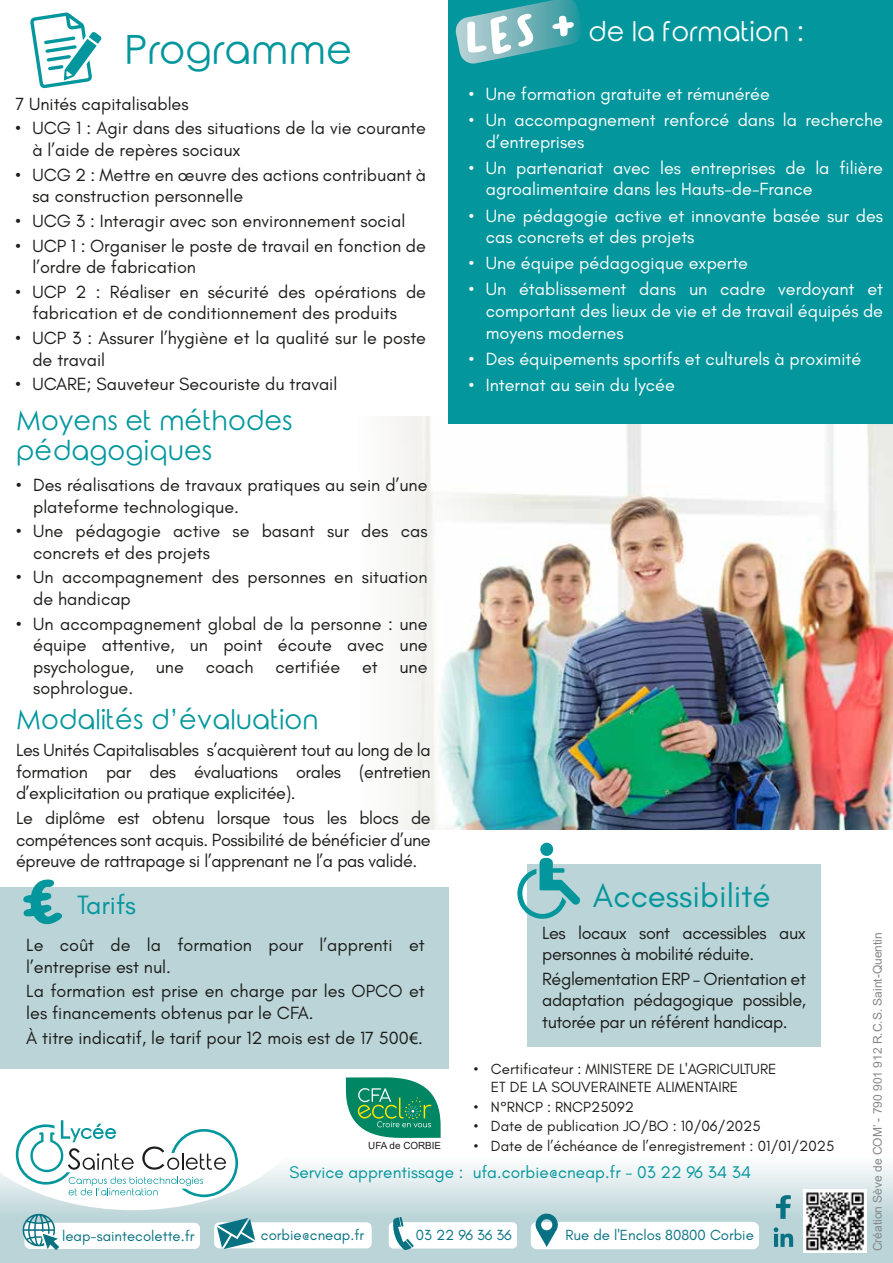
<style>
.page{position:relative;width:893px;height:1263px;background:#fff}
.page>*{position:absolute;margin:0;border:0;box-sizing:border-box;transform-origin:0 0}
.t1{font:48.45px "Bakso Sapi";color:#fff}
.t2{font:39.75px "Rounded Elegance";color:#03979d}
.t3{font:33.15px "Glacial Indifference";color:#03979d}
.t4{font:27px/30px "Rounded Elegance";color:#03979d}
.t5{font:27px "Rounded Elegance";color:#fff}
.t6{font:27px "Glacial Indifference";color:#03979d}
.t7{font:18px/21.6px "Glacial Indifference";color:#1d1d1b}
.t8{font:18px/21.6px "Glacial Indifference";color:#fff}
.t9{font:18px/21.6px "Glacial Indifference";letter-spacing:-.025em;color:#1d1d1b}
.t10{font:17.25px "Glacial Indifference";color:#03979d}
.t11{font:15px/18px "Glacial Indifference";color:#1d1d1b}
.t12{font:15px "Glacial Indifference";color:#087282}
.t13{font:12px "Arial";color:#878787}
.t14{font:9.9px "Arial";color:#1d1d1b}
.s1{font-family:"Myriad Pro"}
</style>
<div class="page">
<img style="left:395px;top:416px;width:498px;height:413px">
<svg style="left:0;top:1166px;width:893px;height:97px;background:#ccdfe1"></svg>
<div style="left:527px;top:864px;width:294px;height:183px;background:#bad4d7"></div>
<svg style="left:776px;top:1195px;width:15px;height:24px"></svg>
<svg style="left:774px;top:1227px;width:19px;height:20px"></svg>
<img style="left:804px;top:1190px;width:62px;height:63px">
<div style="left:531px;top:1222px;width:228px;height:27px;background:#fff;border-radius:6px"></div>
<svg style="left:535px;top:1213px;width:23px;height:34px"></svg>
<div style="left:389px;top:1222px;width:128px;height:26px;background:#fff;border-radius:5px"></div>
<svg style="left:392px;top:1217px;width:22px;height:33px"></svg>
<div style="left:214px;top:1222px;width:158px;height:26px;background:#fff;border-radius:5px"></div>
<svg style="left:217px;top:1218px;width:38px;height:31px"></svg>
<div style="left:448px;top:0;width:445px;height:423px;background:#03979d"></div>
<svg style="left:0;top:1151px;width:305px;height:59px"></svg>
<svg style="left:16px;top:1120px;width:222px;height:77px"></svg>
<div style="left:24px;top:1223px;width:176px;height:26px;background:#fff;border-radius:5px"></div>
<svg style="left:22px;top:1213px;width:37px;height:37px"></svg>
<div style="left:0;top:887px;width:449px;height:182px;background:#bad4d7"></div>
<svg style="left:455px;top:0;width:126px;height:64px"></svg>
<svg style="left:517px;top:858px;width:63px;height:61px"></svg>
<div style="left:540px;top:843px;width:13px;height:13px;background:#03979d;border-radius:50%"></div>
<svg style="left:30px;top:12px;width:72px;height:76px"></svg>
<svg style="left:346px;top:1077px;width:95px;height:61px;background:#3ca17c"></svg>
<h2 class="t2" style="left:124px;top:27px;width:229px">Programme</h2>
<p class="t7" style="left:15px;top:93px;width:175px">7 Unités capitalisables</p>
<p class="t7" style="left:32px;top:118px;width:395px;text-indent:-17px">• UCG 1 : Agir dans des situations de la vie courante à l’aide de repères sociaux</p>
<p class="t7" style="left:32px;top:164px;width:395px;text-indent:-17px">• UCG 2 : Mettre en œuvre des actions contribuant à sa construction personnelle</p>
<p class="t7" style="left:15px;top:210px;width:391px">• UCG 3 : Interagir avec son environnement social</p>
<p class="t7" style="left:32px;top:235px;width:395px;text-indent:-17px">• UCP 1 : Organiser le poste de travail en fonction de l’ordre de fabrication</p>
<p class="t7" style="left:32px;top:281px;width:395px;text-indent:-17px">• UCP 2 : Réaliser en sécurité des opérations de fabrication et de conditionnement des produits</p>
<p class="t7" style="left:32px;top:327px;width:395px;text-indent:-17px">• UCP 3 : Assurer l’hygiène et la qualité sur le poste de travail</p>
<p class="t7" style="left:15px;top:374px;width:323px">• UCARE; Sauveteur Secouriste du travail</p>
<h3 class="t4" style="left:16px;top:409px;width:278px">Moyens et méthodes pédagogiques</h3>
<p class="t7" style="left:33px;top:474px;width:396px;text-indent:-17px">• Des réalisations de travaux pratiques au sein d’une plateforme technologique.</p>
<p class="t7" style="left:33px;top:520px;width:396px;text-indent:-17px">• Une pédagogie active se basant sur des cas concrets et des projets</p>
<p class="t7" style="left:33px;top:567px;width:396px;text-indent:-17px">• Un accompagnement des personnes en situation de handicap</p>
<p class="t7" style="left:33px;top:613px;width:396px;text-align:justify;text-indent:-17px">• Un accompagnement global de la personne : une équipe attentive, un point écoute avec une psychologue, une coach certifiée et une sophrologue.</p>
<h3 class="t4" style="left:16px;top:708px;width:304px">Modalités d’évaluation</h3>
<p class="t7" style="left:16px;top:740px;width:416px;text-align:justify">Les Unités Capitalisables s’acquièrent tout au long de la formation par des évaluations orales (entretien d’explicitation ou pratique explicitée).</p>
<p class="t7" style="left:16px;top:807px;width:416px;text-align:justify">Le diplôme est obtenu lorsque tous les blocs de compétences sont acquis. Possibilité de bénéficier d’une épreuve de rattrapage si l’apprenant ne l’a pas validé.</p>
<h3 class="t6" style="left:77px;top:890px;width:60px">Tarifs</h3>
<h1 class="t1" style="left:459px;top:12px;width:117px;rotate:-8deg">Les +</h1>
<h3 class="t5" style="left:588px;top:16px;width:217px">de la formation :</h3>
<p class="t8" style="left:469px;top:83px;width:303px">• Une formation gratuite et rémunérée</p>
<p class="t8" style="left:486px;top:110px;width:399px;text-indent:-17px">• Un accompagnement renforcé dans la recherche d’entreprises</p>
<p class="t8" style="left:486px;top:157px;width:399px;text-indent:-17px">• Un partenariat avec les entreprises de la filière agroalimentaire dans les Hauts-de-France</p>
<p class="t8" style="left:486px;top:205px;width:399px;text-indent:-17px">• Une pédagogie active et innovante basée sur des cas concrets et des projets</p>
<p class="t8" style="left:469px;top:253px;width:281px">• Une équipe pédagogique experte</p>
<p class="t8" style="left:486px;top:279px;width:399px;text-align:justify;text-indent:-17px">• Un établissement dans un cadre verdoyant et comportant des lieux de vie et de travail équipés de moyens modernes</p>
<p class="t8" style="left:469px;top:348px;width:394px">• Des équipements sportifs et culturels à proximité</p>
<p class="t8" style="left:469px;top:374px;width:208px">• Internat au sein du lycée</p>
<h3 class="t3" style="left:593px;top:877px;width:179px">Accessibilité</h3>
<p class="t7" style="left:26px;top:934px;width:400px">Le coût de la formation pour l’apprenti et l’entreprise est nul.</p>
<p class="t7" style="left:26px;top:981px;width:400px">La formation est prise en charge par les OPCO et les financements obtenus par le CFA.</p>
<p class="t7" style="left:26px;top:1027px;width:398px">À titre indicatif, le tarif pour 12 mois est de 17 500<span class="s1">€</span>.</p>
<p class="t14" style="left:368px;top:1139px;width:74px">UFA de CORBIE</p>
<p class="t9" style="left:542px;top:922px;width:265px">Les locaux sont accessibles aux personnes à mobilité réduite.</p>
<p class="t7" style="left:542px;top:968px;width:265px;text-align:justify">Réglementation ERP – Orientation et adaptation pédagogique possible, tutorée par un référent handicap.</p>
<p class="t11" style="left:491px;top:1061px;width:287px;text-indent:-17px">• Certificateur : MINISTERE DE L'AGRICULTURE<br>ET DE LA SOUVERAINETE ALIMENTAIRE</p>
<p class="t11" style="left:474px;top:1098px;width:161px">• N°RNCP : RNCP25092</p>
<p class="t11" style="left:474px;top:1118px;width:288px">• Date de publication JO/BO : 10/06/2025</p>
<p class="t11" style="left:474px;top:1137px;width:362px">• Date de l’échéance de l’enregistrement : 01/01/2025</p>
<p class="t12" style="left:62px;top:1227px;width:134px">leap-saintecolette.fr</p>
<p class="t10" style="left:290px;top:1162px;width:463px">Service apprentissage : ufa.corbie@cneap.fr - 03 22 96 34 34</p>
<p class="t12" style="left:261px;top:1226px;width:105px">corbie@cneap.fr</p>
<p class="t12" style="left:416px;top:1226px;width:98px">03 22 96 36 36</p>
<p class="t12" style="left:565px;top:1226px;width:190px">Rue de l'Enclos 80800 Corbie</p>
<p class="t13" style="left:869px;top:1251px;width:321px;rotate:-90deg">Création Sève de COM’ - 790 901 912 R.C.S. Saint-Quentin</p>
</div>
